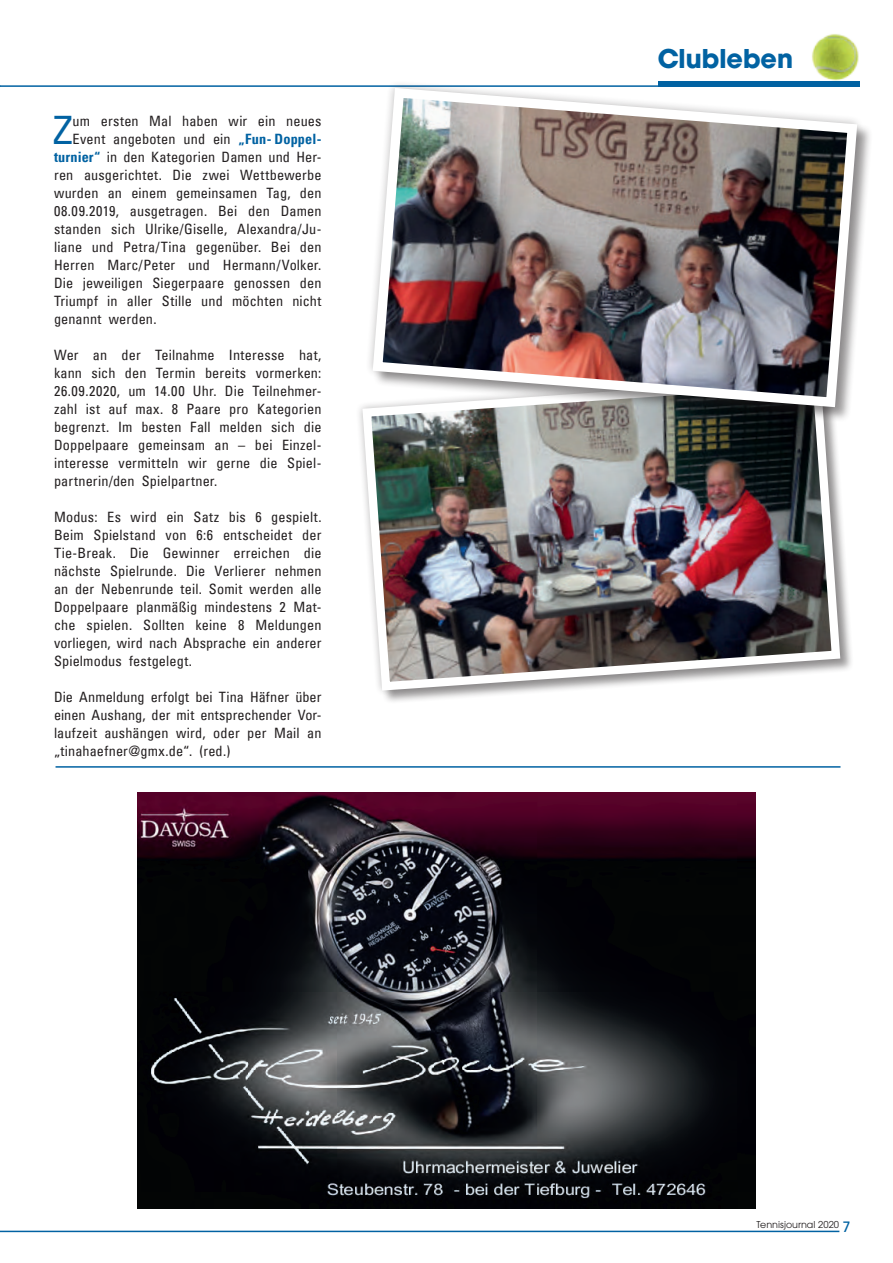
<style>
.page{position:relative;width:893px;height:1263px;background:#fff}
.page>*{position:absolute;margin:0;border:0;box-sizing:border-box;transform-origin:0 0}
.t1{font:condensed 39.15px "Univers";color:#0162a2}
.t2{font:700 28.5px "Avant Garde Gothic Itc T";color:#0162a2}
.t3{font:condensed 14.25px/18px "Univers";letter-spacing:.01em;color:#231f20;text-align:justify}
.t4{font:10.5px "Avant Garde Gothic Itc T";color:#231f20}
.s1{font-weight:700;color:#0162a2}
.s2{font-weight:500;font-size:15.75px;color:#0162a2}
</style>
<div class="page">
<hr style="left:0;top:1231px;width:839px;height:1px;background:#0162a2">
<img style="left:812px;top:34px;width:47px;height:45px">
<hr style="left:0;top:85px;width:856px;height:2px;background:#0162a2">
<hr style="left:56px;top:766px;width:784px;height:2px;background:#0162a2">
<img style="left:359px;top:406px;width:486px;height:289px">
<div style="left:373px;top:88px;width:500px;height:335px;background:#231f20;opacity:.45"></div>
<svg style="left:363px;top:79px;width:503px;height:337px"></svg>
<img style="left:368px;top:83px;width:494px;height:329px">
<img style="left:138px;top:793px;width:617px;height:416px">
<h1 class="t1" style="left:53px;top:105px;width:21px">Z</h1>
<p class="t3" style="left:73px;top:112px;width:250px">um ersten Mal haben wir ein neues</p>
<p class="t3" style="left:73px;top:130px;width:250px">Event angeboten und ein <span class="s1">„Fun- Doppel-</span></p>
<p class="t3" style="left:54px;top:148px;width:269px"><span class="s1">turnier“</span> in den Kategorien Damen und Her-</p>
<p class="t3" style="left:54px;top:166px;width:269px">ren ausgerichtet. Die zwei Wettbewerbe</p>
<p class="t3" style="left:54px;top:184px;width:269px">wurden an einem gemeinsamen Tag, den</p>
<p class="t3" style="left:54px;top:202px;width:269px">08.09.2019, ausgetragen. Bei den Damen</p>
<p class="t3" style="left:54px;top:220px;width:269px">standen sich Ulrike/Giselle, Alexandra/Ju-</p>
<p class="t3" style="left:54px;top:238px;width:269px">liane und Petra/Tina gegenüber. Bei den</p>
<p class="t3" style="left:54px;top:256px;width:269px">Herren Marc/Peter und Hermann/Volker.</p>
<p class="t3" style="left:54px;top:274px;width:269px">Die jeweiligen Siegerpaare genossen den</p>
<p class="t3" style="left:54px;top:292px;width:269px">Triumpf in aller Stille und möchten nicht</p>
<p class="t3" style="left:54px;top:310px;width:104px">genannt werden.</p>
<p class="t3" style="left:54px;top:346px;width:269px">Wer an der Teilnahme Interesse hat, kann sich den Termin bereits vormerken:<br>26.09.2020, um 14.00 Uhr. Die Teilnehmer&shy;zahl ist auf max. 8 Paare pro Kategorien begrenzt. Im besten Fall melden sich die Doppelpaare gemeinsam an – bei Einzel&shy;interesse vermitteln wir gerne die Spiel&shy;partnerin/den Spielpartner.</p>
<p class="t3" style="left:54px;top:508px;width:269px">Modus: Es wird ein Satz bis 6 gespielt.<br>Beim Spielstand von 6:6 entscheidet der Tie-Break. Die Gewinner erreichen die nächste Spielrunde. Die Verlierer nehmen an der Nebenrunde teil. Somit werden alle Doppelpaare planmäßig mindestens 2 Mat&shy;che spielen. Sollten keine 8 Meldungen vorliegen, wird nach Absprache ein anderer Spielmodus festgelegt.</p>
<p class="t3" style="left:54px;top:687px;width:269px">Die Anmeldung erfolgt bei Tina Häfner über einen Aushang, der mit entsprechender Vor&shy;laufzeit aushängen wird, oder per Mail an „tinahaefner@gmx.de“. (red.)</p>
<h2 class="t2" style="left:658px;top:41px;width:137px">Clubleben</h2>
<p class="t4" style="left:757px;top:1218px;width:95px">Tennisjournal 2020 <span class="s2">7</span></p>
</div>
